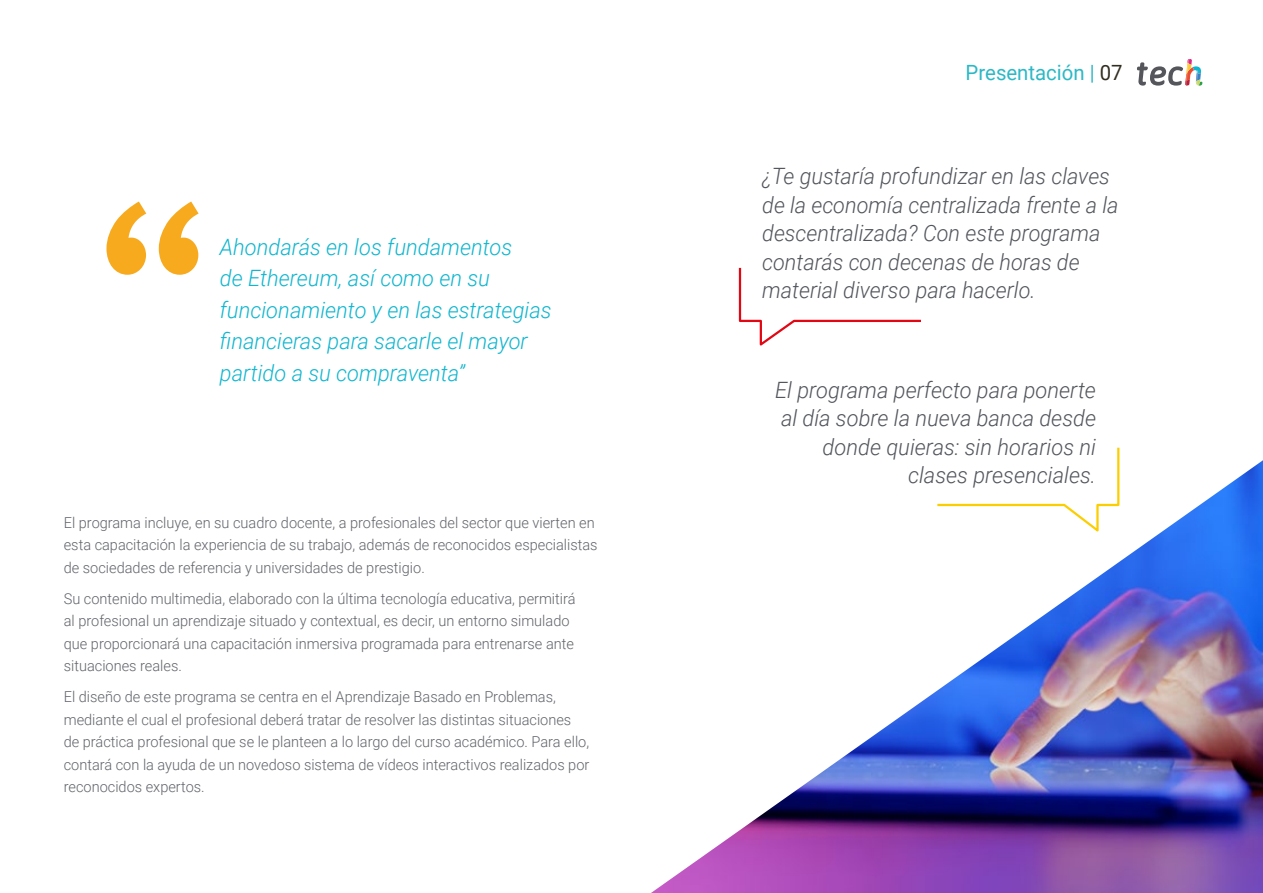
<style>
.page{position:relative;width:1263px;height:893px;background:#fff}
.page>*{position:absolute;margin:0;border:0;box-sizing:border-box;transform-origin:0 0}
.t1{font:italic 300 22.5px/28.5px "Roboto";color:#52555b;scale:.96 1}
.t2{font:italic 300 22.5px/31.5px "Roboto";color:#0fb6cf}
.t3{font:italic 300 22.5px/28.5px "Roboto";color:#52555b;text-align:right}
.t4{font:21px "Roboto";color:#2db8c5}
.t5{font:300 15px/22.5px "Roboto";color:#61646a}
.s1{color:#312e20}
</style>
<div class="page">
<svg style="left:1137px;top:59px;width:65px;height:27px"></svg>
<svg style="left:106px;top:202px;width:93px;height:73px"></svg>
<svg style="left:738px;top:267px;width:183px;height:79px"></svg>
<img style="left:651px;top:460px;width:612px;height:433px">
<h1 class="t2" style="left:220px;top:230px;width:333px">Ahondarás en los fundamentos<br>de Ethereum, así como en su funcionamiento y en las estrategias financieras para sacarle el mayor partido a su compraventa”</h1>
<p class="t5" style="left:64px;top:511px;width:535px">El programa incluye, en su cuadro docente, a profesionales del sector que vierten en esta capacitación la experiencia de su trabajo, además de reconocidos especialistas de sociedades de referencia y universidades de prestigio.</p>
<p class="t5" style="left:64px;top:587px;width:513px">Su contenido multimedia, elaborado con la última tecnología educativa, permitirá al profesional un aprendizaje situado y contextual, es decir, un entorno simulado que proporcionará una capacitación inmersiva programada para entrenarse ante situaciones reales.</p>
<p class="t5" style="left:64px;top:685px;width:527px">El diseño de este programa se centra en el Aprendizaje Basado en Problemas, mediante el cual el profesional deberá tratar de resolver las distintas situaciones de práctica profesional que se le planteen a lo largo del curso académico. Para ello, contará con la ayuda de un novedoso sistema de vídeos interactivos realizados por reconocidos expertos.</p>
<h2 class="t4" style="left:966px;top:57px;width:159px">Presentación | <span class="s1">07</span></h2>
<h1 class="t1" style="left:762px;top:161px;width:373px">¿Te gustaría profundizar en las claves de la economía centralizada frente a la descentralizada? Con este programa contarás con decenas de horas de material diverso para hacerlo.</h1>
<h1 class="t3" style="left:775px;top:375px;width:322px">El programa perfecto para ponerte al día sobre la nueva banca desde donde quieras: sin horarios ni clases presenciales.</h1>
</div>
